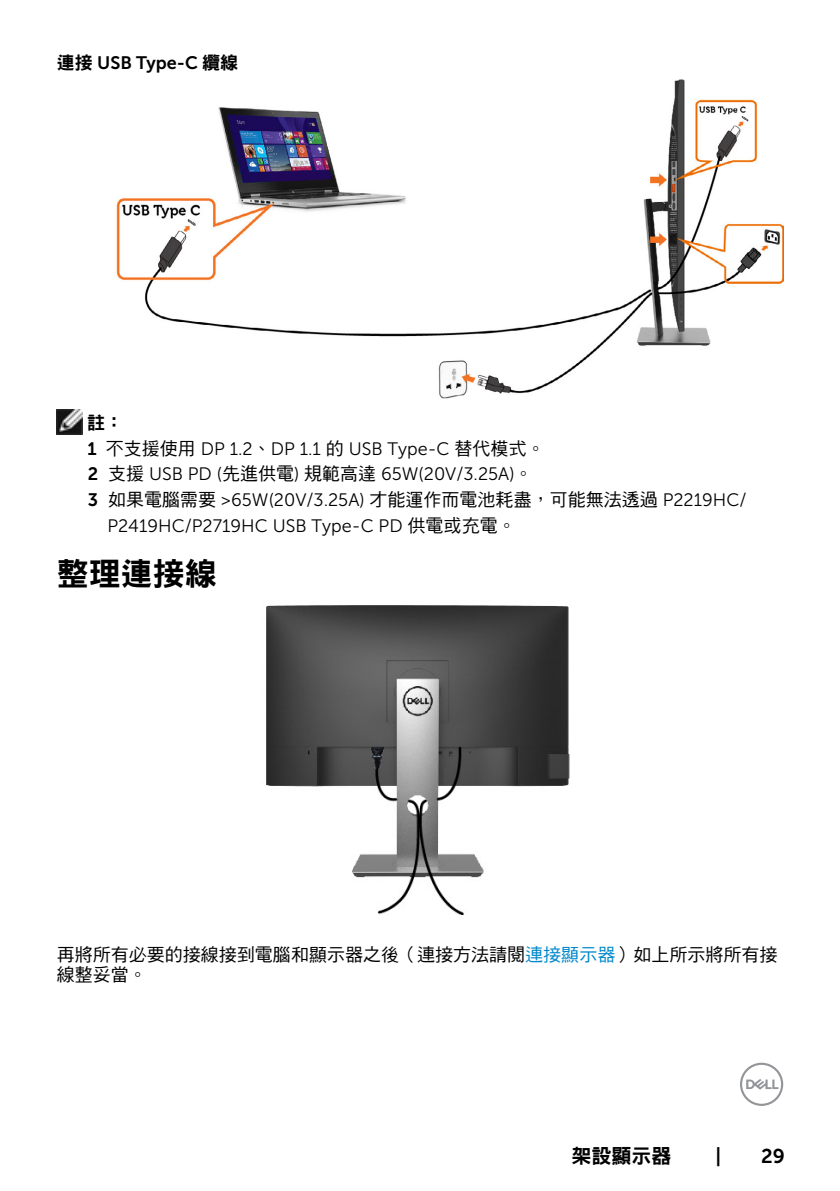
<style>
.page{position:relative;width:840px;height:1191px;background:#fff}
.page>*{position:absolute;margin:0;border:0;box-sizing:border-box;transform-origin:0 0}
.Head2{font:32px "DF Hei Std W9";color:#000}
.t1{font:20px "DF Hei Std W9";color:#000}
.t2{font:20px "Museo Sans For Dell 700";color:#000}
.Note{font:18px "Museo Sans For Dell 300";color:#000}
.Paragraph{font:18px/20px "DF Hei Std W5";color:#000}
.Paragraph-2{font:18px "Museo Sans For Dell 300";color:#000}
.Paragraph-3{font:18px "Museo Sans For Dell 700";color:#000}
.Paragraph-4{font:18px "DF Hei Std W9";color:#000}
.s1{font-family:"DF Hei Std W9"}
.s2{font-family:"Museo Sans For Dell 700"}
.s3{font-family:"DF Hei Std W5"}
.s4{color:#0087cb}
</style>
<div class="page">
<svg style="left:740px;top:1062px;width:42px;height:44px"></svg>
<img style="left:116px;top:80px;width:666px;height:319px">
<img style="left:57px;top:409px;width:25px;height:26px">
<img style="left:266px;top:605px;width:304px;height:309px">
<p class="Paragraph-3" style="left:57px;top:53px;width:183px"><span class="s1">連接</span> USB Type-C <span class="s1">纜線</span></p>
<p class="Paragraph-4" style="left:87px;top:413px;width:37px">註：</p>
<p class="Paragraph-2" style="left:87px;top:439px;width:458px"><span class="s2">1</span> <span class="s3">不支援使用</span> DP 1.2<span class="s3">、</span>DP 1.1 <span class="s3">的</span> USB Type-C <span class="s3">替代模式。</span></p>
<p class="Note" style="left:88px;top:464px;width:446px"><span class="s2">2</span> <span class="s3">支援</span> USB PD (<span class="s3">先進供電</span>) <span class="s3">規範高達</span> 65W(20V/3.25A)<span class="s3">。</span></p>
<p class="Note" style="left:88px;top:490px;width:659px"><span class="s2">3</span> <span class="s3">如果電腦需要</span> &gt;65W(20V/3.25A) <span class="s3">才能運作而電池耗盡，可能無法透過</span> P2219HC/</p>
<p class="Note" style="left:107px;top:516px;width:409px">P2419HC/P2719HC USB Type-C PD <span class="s3">供電或充電。</span></p>
<p class="Head2" style="left:57px;top:556px;width:161px">整理連接線</p>
<p class="Paragraph" style="left:57px;top:943px;width:721px">再將所有必要的接線接到電腦和顯示器之後（連接方法請閱<span class="s4">連接顯示器</span>）如上所示將所有接線整妥當。</p>
<p class="t1" style="left:571px;top:1144px;width:101px">架設顯示器</p>
<p class="t2" style="left:715px;top:1144px;width:7px">|</p>
<p class="t2" style="left:760px;top:1144px;width:25px">29</p>
</div>
